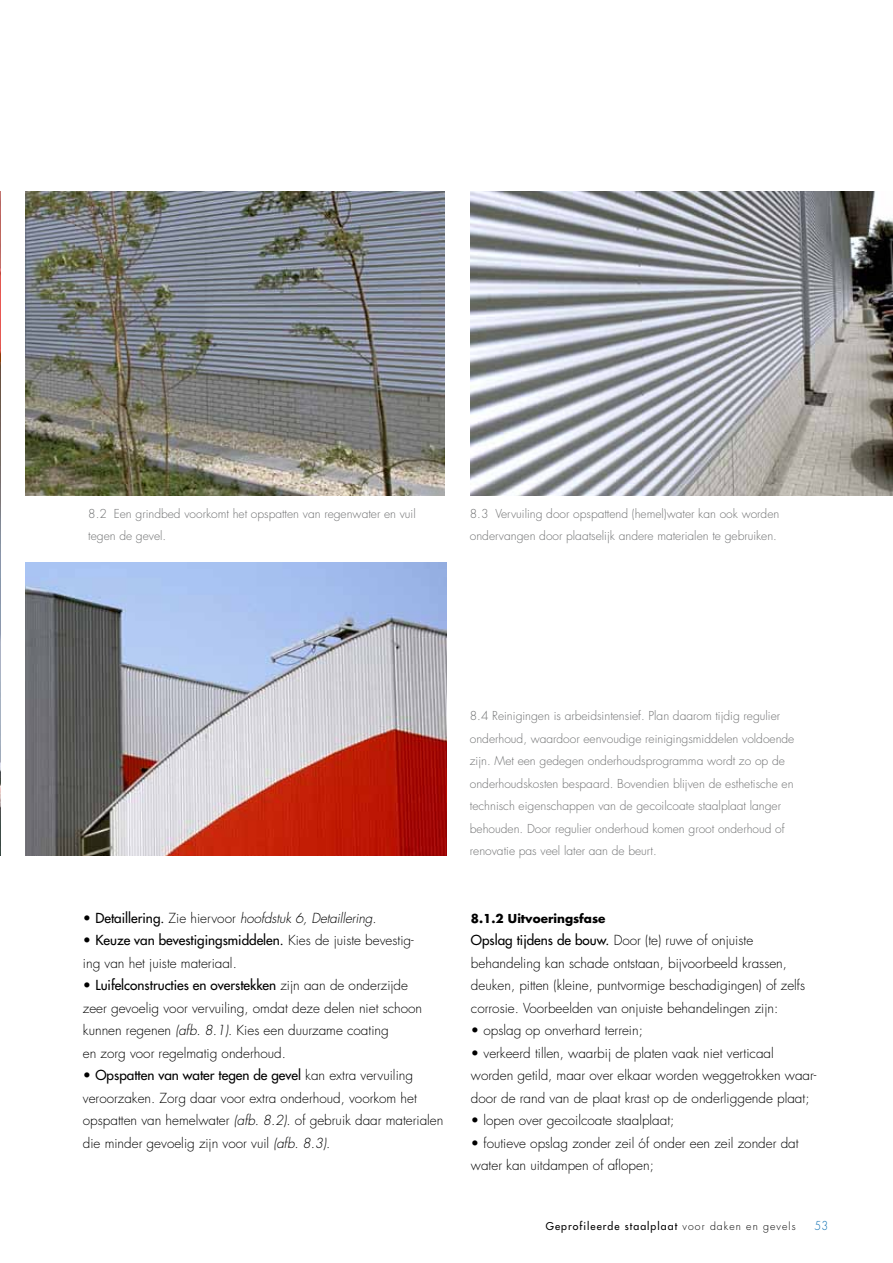
<style>
.page{position:relative;width:893px;height:1263px;background:#fff}
.page>*{position:absolute;margin:0;border:0;box-sizing:border-box;transform-origin:0 0}
.t1{font:300 13.5px/22.5px "Futura";color:#000}
.t2{font:italic 300 13.5px "Futura";letter-spacing:-.01em;color:#000}
.t3{font:300 12px/22.5px "Futura";color:#707172}
.t4{font:700 12px "Futura";color:#000}
.t5{font:300 12px "Futura";color:#0a6db1;scale:.9 1}
.t6{font:10.5px "Futura";letter-spacing:.1em;color:#000}
.s1{font-style:normal}
.s2{font-weight:400;font-style:normal}
.s3{font-weight:400}
.s4{font-style:italic}
.s5{font-weight:300}
</style>
<div class="page">
<img style="left:0;top:191px;width:1px;height:664px">
<img style="left:471px;top:191px;width:422px;height:304px">
<img style="left:26px;top:191px;width:418px;height:304px">
<img style="left:26px;top:563px;width:420px;height:292px">
<p class="t3" style="left:88px;top:502px;width:329px">8.2 Een grindbed voorkomt het opspatten van regenwater en vuil tegen de gevel.</p>
<p class="t3" style="left:470px;top:502px;width:311px">8.3 Vervuiling door opspattend (hemel)water kan ook worden ondervangen door plaatselijk andere materialen te gebruiken.</p>
<p class="t2" style="left:83px;top:909px;width:295px"><span class="s1">•</span> <span class="s2">Detaillering.</span> <span class="s1">Zie hiervoor</span> hoofdstuk 6, Detaillering<span class="s1">.</span></p>
<p class="t1" style="left:83px;top:929px;width:332px">• <span class="s3">Keuze van bevestigingsmiddelen.</span> Kies de juiste bevestig&shy;ing van het juiste materiaal.</p>
<p class="t1" style="left:83px;top:974px;width:341px">• <span class="s3">Luifelconstructies en overstekken</span> zijn aan de onderzijde zeer gevoelig voor vervuiling, omdat deze delen niet schoon kunnen regenen <span class="s4">(afb. 8.1)</span>. Kies een duurzame coating<br>en zorg voor regelmatig onderhoud.</p>
<p class="t1" style="left:83px;top:1064px;width:362px">• <span class="s3">Opspatten van water tegen de gevel</span> kan extra vervuiling veroorzaken. Zorg daar voor extra onderhoud, voorkom het opspatten van hemelwater <span class="s4">(afb. 8.2)</span>. of gebruik daar materialen die minder gevoelig zijn voor vuil <span class="s4">(afb. 8.3)</span>.</p>
<p class="t3" style="left:470px;top:705px;width:326px">8.4 Reinigingen is arbeidsintensief. Plan daarom tijdig regulier onderhoud, waardoor eenvoudige reinigingsmiddelen voldoende zijn. Met een gedegen onderhoudsprogramma wordt zo op de onderhoudskosten bespaard. Bovendien blijven de esthetische en technisch eigenschappen van de gecoilcoate staalplaat langer behouden. Door regulier onderhoud komen groot onderhoud of renovatie pas veel later aan de beurt.</p>
<p class="t4" style="left:471px;top:910px;width:136px">8.1.2 Uitvoeringsfase</p>
<p class="t1" style="left:471px;top:929px;width:336px"><span class="s3">Opslag tijdens de bouw.</span> Door (te) ruwe of onjuiste behandeling kan schade ontstaan, bijvoorbeeld krassen, deuken, pitten (kleine, puntvormige beschadigingen) of zelfs corrosie. Voorbeelden van onjuiste behandelingen zijn:</p>
<p class="t1" style="left:471px;top:1019px;width:173px">• opslag op onverhard terrein;</p>
<p class="t1" style="left:471px;top:1042px;width:347px">• verkeerd tillen, waarbij de platen vaak niet verticaal worden getild, maar over elkaar worden weggetrokken waar&shy;door de rand van de plaat krast op de onderliggende plaat;</p>
<p class="t1" style="left:471px;top:1109px;width:205px">• lopen over gecoilcoate staalplaat;</p>
<p class="t1" style="left:471px;top:1132px;width:329px">• foutieve opslag zonder zeil óf onder een zeil zonder dat water kan uitdampen of aflopen;</p>
<p class="t6" style="left:546px;top:1219px;width:251px">Geprofileerde staalplaat <span class="s5">voor daken en gevels</span></p>
<p class="t5" style="left:815px;top:1217px;width:17px">53</p>
</div>
